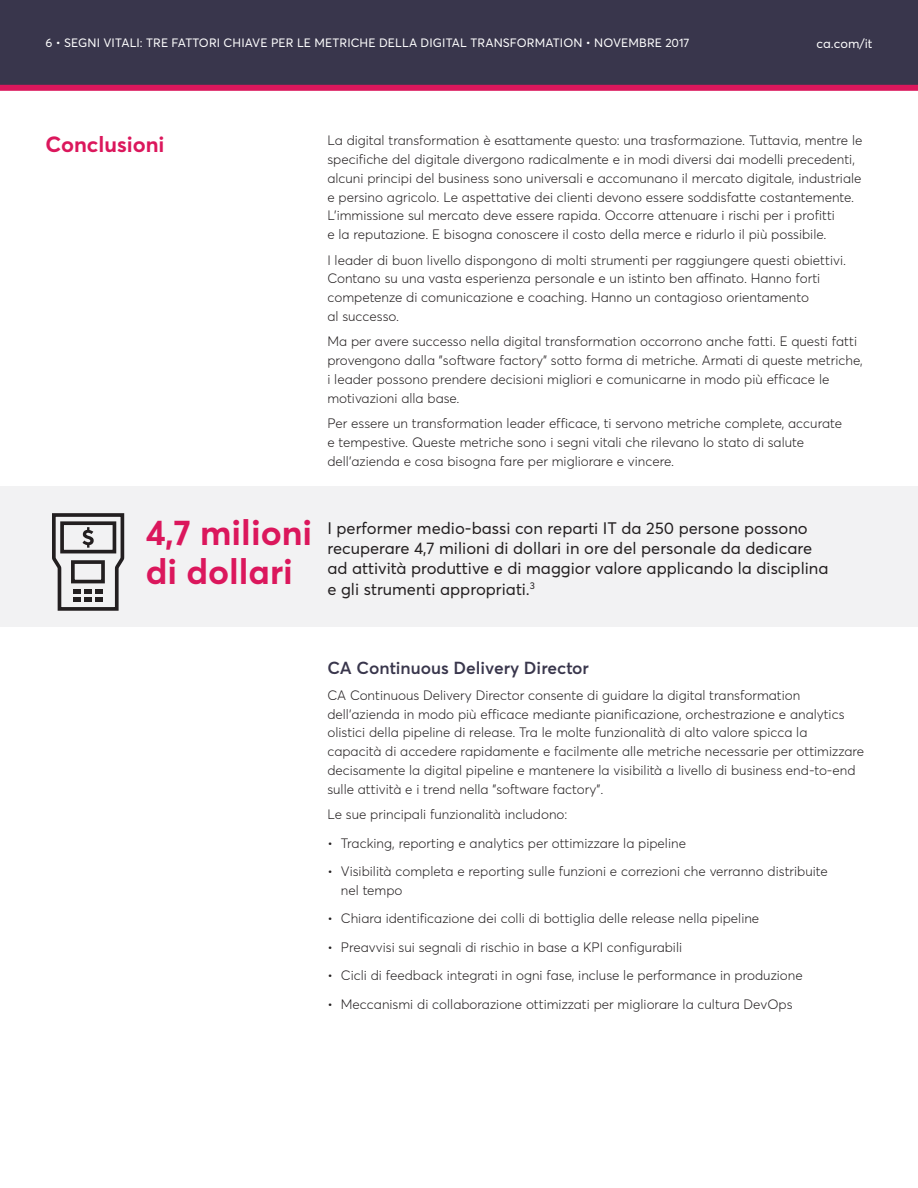
<style>
.page{position:relative;width:918px;height:1188px;background:#fff}
.page>*{position:absolute;margin:0;border:0;box-sizing:border-box;transform-origin:0 0}
.t1{font:700 35.25px/39.5px "Averta";color:#db175c}
.t2{font:700 21.75px "Averta";color:#db175c}
.t3{font:600 17.25px "Averta";color:#39364c}
.t4{font:16.5px/20.2px "Averta";color:#231f20}
.t5{font:300 13.5px/18.8px "Averta";color:#231f20}
.t6{font:12.75px "Averta";color:#fff}
.t7{font:12px "Averta";letter-spacing:.01em;color:#fff}
</style>
<div class="page">
<svg style="left:0;top:0;width:918px;height:91px;background:#44344d"></svg>
<div style="left:0;top:486px;width:918px;height:141px;background:#f2f2f3"></div>
<svg style="left:52px;top:513px;width:73px;height:98px"></svg>
<p class="t7" style="left:45px;top:35px;width:646px">6 • SEGNI VITALI: TRE FATTORI CHIAVE PER LE METRICHE DELLA DIGITAL TRANSFORMATION • NOVEMBRE 2017</p>
<p class="t6" style="left:817px;top:35px;width:58px">ca.com/it</p>
<h2 class="t2" style="left:45px;top:130px;width:121px">Conclusioni</h2>
<p class="t5" style="left:327px;top:131px;width:537px">La digital transformation è esattamente questo: una trasformazione. Tuttavia, mentre le specifiche del digitale divergono radicalmente e in modi diversi dai modelli precedenti, alcuni principi del business sono universali e accomunano il mercato digitale, industriale e persino agricolo. Le aspettative dei clienti devono essere soddisfatte costantemente.<br>L'immissione sul mercato deve essere rapida. Occorre attenuare i rischi per i profitti<br>e la reputazione. E bisogna conoscere il costo della merce e ridurlo il più possibile.</p>
<p class="t5" style="left:327px;top:250px;width:520px">I leader di buon livello dispongono di molti strumenti per raggiungere questi obiettivi.<br>Contano su una vasta esperienza personale e un istinto ben affinato. Hanno forti competenze di comunicazione e coaching. Hanno un contagioso orientamento<br>al successo.</p>
<p class="t5" style="left:327px;top:332px;width:537px">Ma per avere successo nella digital transformation occorrono anche fatti. E questi fatti provengono dalla "software factory" sotto forma di metriche. Armati di queste metriche, i leader possono prendere decisioni migliori e comunicarne in modo più efficace le motivazioni alla base.</p>
<p class="t5" style="left:327px;top:414px;width:516px">Per essere un transformation leader efficace, ti servono metriche complete, accurate e tempestive. Queste metriche sono i segni vitali che rilevano lo stato di salute dell'azienda e cosa bisogna fare per migliorare e vincere.</p>
<h1 class="t1" style="left:146px;top:512px;width:168px">4,7 milioni di dollari</h1>
<p class="t4" style="left:327px;top:518px;width:503px">I performer medio-bassi con reparti IT da 250 persone possono recuperare 4,7 milioni di dollari in ore del personale da dedicare ad attività produttive e di maggior valore applicando la disciplina e gli strumenti appropriati.<sup>3</sup></p>
<p class="t3" style="left:327px;top:657px;width:263px">CA Continuous Delivery Director</p>
<p class="t5" style="left:327px;top:686px;width:538px">CA Continuous Delivery Director consente di guidare la digital transformation dell'azienda in modo più efficace mediante pianificazione, orchestrazione e analytics olistici della pipeline di release. Tra le molte funzionalità di alto valore spicca la capacità di accedere rapidamente e facilmente alle metriche necessarie per ottimizzare decisamente la digital pipeline e mantenere la visibilità a livello di business end-to-end sulle attività e i trend nella "software factory".</p>
<p class="t5" style="left:327px;top:805px;width:241px">Le sue principali funzionalità includono:</p>
<p class="t5" style="left:327px;top:833px;width:360px">• Tracking, reporting e analytics per ottimizzare la pipeline</p>
<p class="t5" style="left:341px;top:862px;width:488px;text-indent:-14px">• Visibilità completa e reporting sulle funzioni e correzioni che verranno distribuite nel tempo</p>
<p class="t5" style="left:327px;top:909px;width:433px">• Chiara identificazione dei colli di bottiglia delle release nella pipeline</p>
<p class="t5" style="left:327px;top:938px;width:356px">• Preavvisi sui segnali di rischio in base a KPI configurabili</p>
<p class="t5" style="left:327px;top:966px;width:477px">• Cicli di feedback integrati in ogni fase, incluse le performance in produzione</p>
<p class="t5" style="left:327px;top:995px;width:467px">• Meccanismi di collaborazione ottimizzati per migliorare la cultura DevOps</p>
</div>
